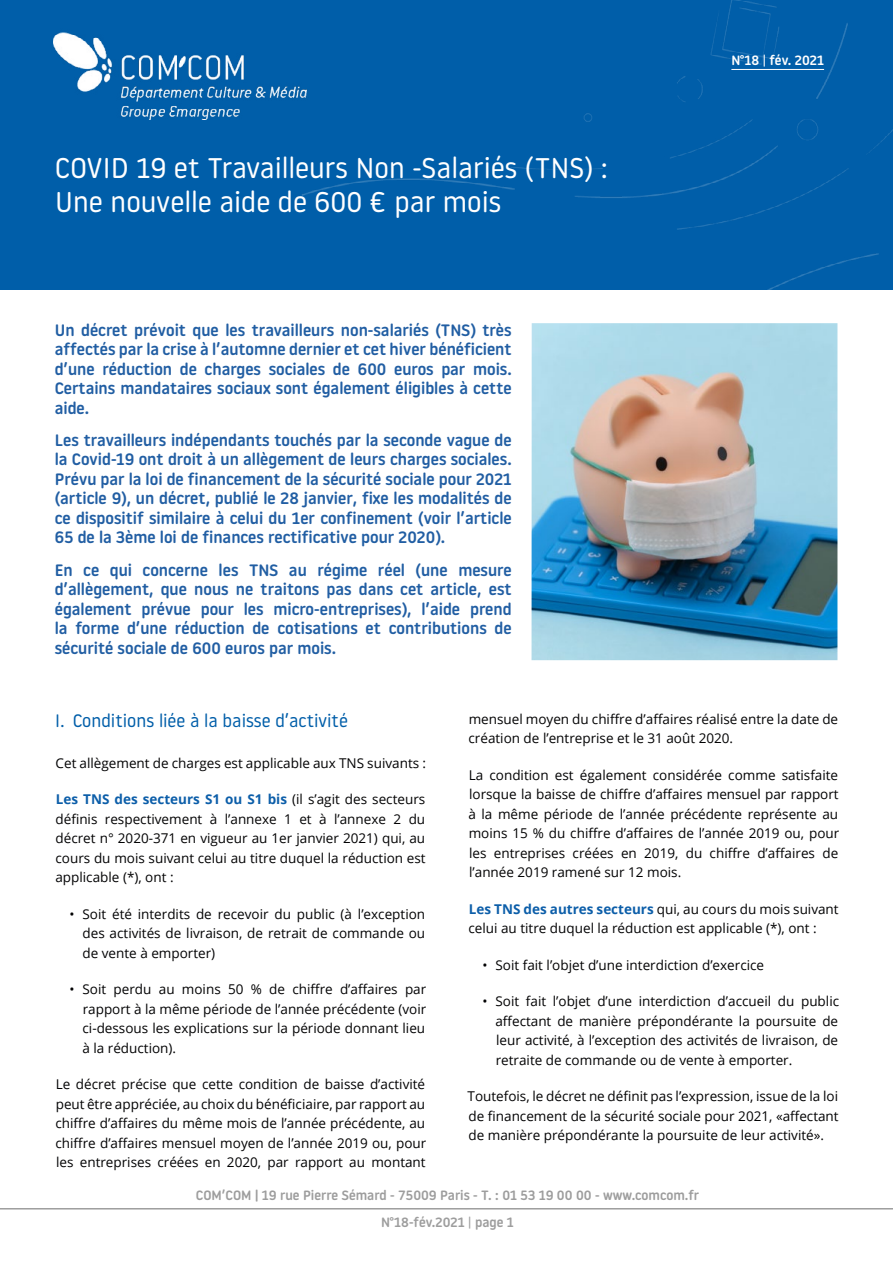
<style>
.page{position:relative;width:893px;height:1263px;background:#fff}
.page>*{position:absolute;margin:0;border:0;box-sizing:border-box;transform-origin:0 0}
.t1{font:28.5px/34.2px "Roway Round";color:#fff}
.t2{font:18px "Roway Round";color:#005ea9}
.t3{font:500 16.5px/19.5px "Roway Round";color:#215ea3;text-align:justify}
.t4{font:13.5px/19.5px "Open Sans";color:#020203;text-align:justify}
.t5{font:500 13.5px/26.8px "Roway Round";color:#9d9d9d;text-align:center}
.t6{font:500 13.5px "Roway Round";color:#fff}
.s1{font-weight:400}
.s2{font-weight:700;color:#0c5ea9}
</style>
<div class="page">
<div style="left:0;top:0;width:893px;height:289px;background:#005ea9"></div>
<img style="left:50px;top:23px;width:259px;height:97px">
<hr style="left:0;top:1208px;width:893px;height:1px;background:#9d9d9d">
<hr style="left:731px;top:69px;width:93px;height:1px;background:#fff">
<img style="left:531px;top:323px;width:306px;height:337px">
<h1 class="t1" style="left:55px;top:149px;width:554px">COVID 19 et Travailleurs Non -Salariés (TNS) :<br>Une nouvelle aide de 600 € par mois</h1>
<p class="t3" style="left:55px;top:320px;width:458px">Un décret prévoit que les travailleurs non-salariés (TNS) très affectés par la crise à l’automne dernier et cet hiver bénéficient d’une réduction de charges sociales de 600 euros par mois.<br>Certains mandataires sociaux sont également éligibles à cette aide.</p>
<p class="t3" style="left:55px;top:430px;width:458px">Les travailleurs indépendants touchés par la seconde vague de la Covid-19 ont droit à un allègement de leurs charges sociales.<br>Prévu par la loi de financement de la sécurité sociale pour 2021 (article 9), un décret, publié le 28 janvier, fixe les modalités de ce dispositif similaire à celui du 1er confinement (voir l’article 65 de la 3ème loi de finances rectificative pour 2020).</p>
<p class="t3" style="left:55px;top:560px;width:458px">En ce qui concerne les TNS au régime réel (une mesure d’allègement, que nous ne traitons pas dans cet article, est également prévue pour les micro-entreprises), l’aide prend la forme d’une réduction de cotisations et contributions de sécurité sociale de 600 euros par mois.</p>
<p class="t6" style="left:731px;top:51px;width:94px">N°18 <span class="s1">|</span> fév. 2021</p>
<h2 class="t2" style="left:55px;top:708px;width:294px">I. Conditions liée à la baisse d’activité</h2>
<p class="t4" style="left:56px;top:753px;width:372px">Cet allègement de charges est applicable aux TNS suivants :</p>
<p class="t4" style="left:55px;top:789px;width:372px"><span class="s2">Les TNS des secteurs S1 ou S1 bis</span> (il s’agit des secteurs définis respectivement à l’annexe 1 et à l’annexe 2 du décret n° 2020-371 en vigueur au 1er janvier 2021) qui, au cours du mois suivant celui au titre duquel la réduction est applicable (*), ont :</p>
<p class="t4" style="left:82px;top:904px;width:344px;text-indent:-13px">• Soit été interdits de recevoir du public (à l’exception des activités de livraison, de retrait de commande ou de vente à emporter)</p>
<p class="t4" style="left:82px;top:979px;width:345px;text-indent:-13px">• Soit perdu au moins 50 % de chiffre d’affaires par rapport à la même période de l’année précédente (voir ci-dessous les explications sur la période donnant lieu à la réduction).</p>
<p class="t4" style="left:55px;top:1074px;width:372px">Le décret précise que cette condition de baisse d’activité peut être appréciée, au choix du bénéficiaire, par rapport au chiffre d’affaires du même mois de l’année précédente, au chiffre d’affaires mensuel moyen de l’année 2019 ou, pour les entreprises créées en 2020, par rapport au montant</p>
<p class="t4" style="left:468px;top:709px;width:371px">mensuel moyen du chiffre d’affaires réalisé entre la date de création de l’entreprise et le 31 août 2020.</p>
<p class="t4" style="left:468px;top:765px;width:372px">La condition est également considérée comme satisfaite lorsque la baisse de chiffre d’affaires mensuel par rapport à la même période de l’année précédente représente au moins 15 % du chiffre d’affaires de l’année 2019 ou, pour les entreprises créées en 2019, du chiffre d’affaires de l’année 2019 ramené sur 12 mois.</p>
<p class="t4" style="left:468px;top:898px;width:372px"><span class="s2">Les TNS des autres secteurs</span> qui, au cours du mois suivant celui au titre duquel la réduction est applicable (*), ont :</p>
<p class="t4" style="left:482px;top:954px;width:283px">• Soit fait l’objet d’une interdiction d’exercice</p>
<p class="t4" style="left:495px;top:991px;width:345px;text-indent:-13px">• Soit fait l’objet d’une interdiction d’accueil du public affectant de manière prépondérante la poursuite de leur activité, à l’exception des activités de livraison, de retraite de commande ou de vente à emporter.</p>
<p class="t4" style="left:468px;top:1086px;width:373px">Toutefois, le décret ne définit pas l’expression, issue de la loi de financement de la sécurité sociale pour 2021, «affectant de manière prépondérante la poursuite de leur activité».</p>
<p class="t5" style="left:196px;top:1181px;width:505px">COM’COM | 19 rue Pierre Sémard - 75009 Paris - T. : 01 53 19 00 00 - www.comcom.fr<br>N°18-fév.2021 <span class="s1">|</span> page 1</p>
</div>
